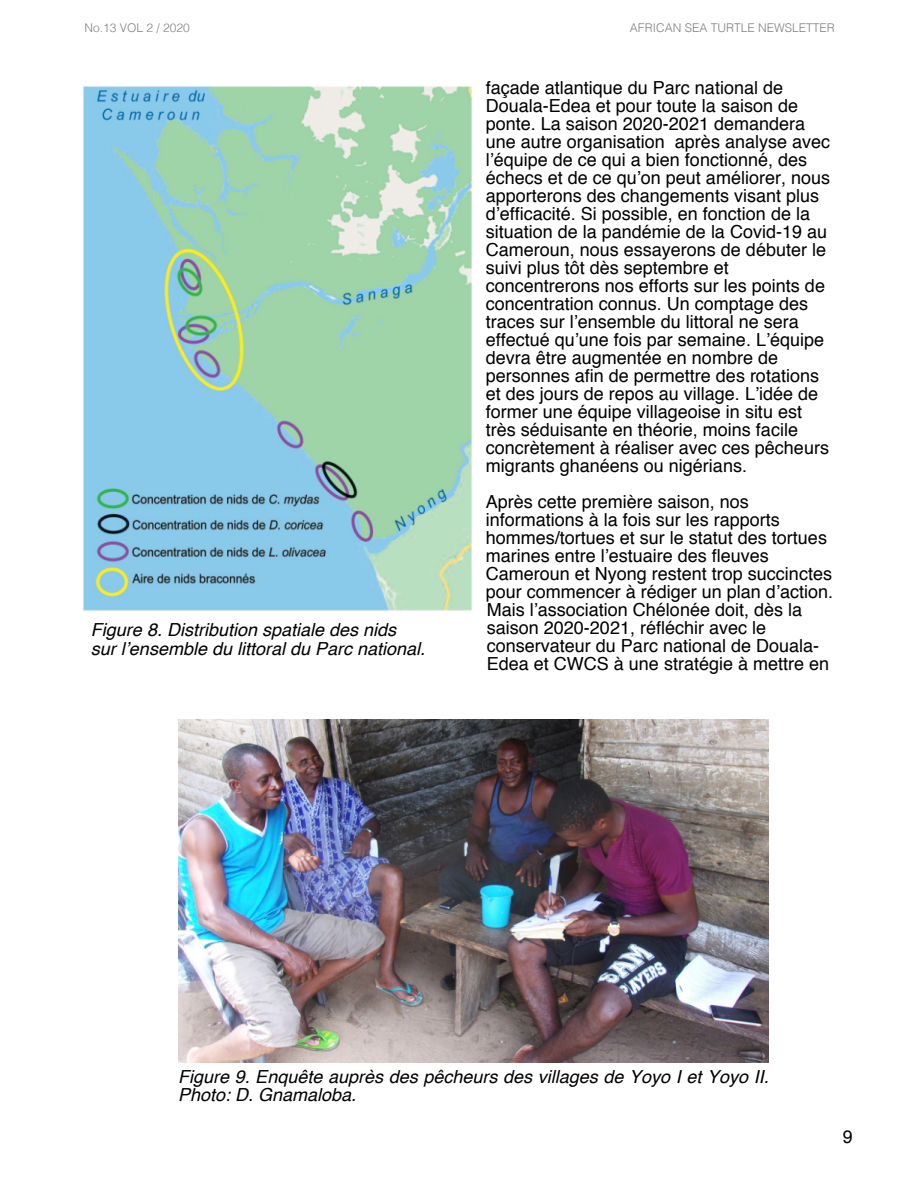
<style>
.page{position:relative;width:918px;height:1188px;background:#fff}
.page>*{position:absolute;margin:0;border:0;box-sizing:border-box;transform-origin:0 0}
.t1{font:18px/18px "Helvetica";color:#000}
.t2{font:italic 18px/18px "Helvetica";color:#000}
.t3{font:300 12px "Helvetica";color:#808080}
</style>
<div class="page">
<img style="left:178px;top:720px;width:591px;height:342px">
<img style="left:83px;top:86px;width:389px;height:525px">
<p class="t3" style="left:84px;top:23px;width:107px">No.13 VOL 2 / 2020</p>
<p class="t3" style="left:630px;top:23px;width:206px">AFRICAN SEA TURTLE NEWSLETTER</p>
<p class="t2" style="left:91px;top:621px;width:336px;line-height:19.5px">Figure 8. Distribution spatiale des nids sur l’ensemble du littoral du Parc national.</p>
<p class="t1" style="left:486px;top:80px;width:346px">façade atlantique du Parc national de Douala-Edea et pour toute la saison de ponte. La saison 2020-2021 demandera une autre organisation après analyse avec l’équipe de ce qui a bien fonctionné, des échecs et de ce qu’on peut améliorer, nous apporterons des changements visant plus d’efficacité. Si possible, en fonction de la situation de la pandémie de la Covid-19 au Cameroun, nous essayerons de débuter le suivi plus tôt dès septembre et concentrerons nos efforts sur les points de concentration connus. Un comptage des traces sur l’ensemble du littoral ne sera effectué qu’une fois par semaine. L’équipe devra être augmentée en nombre de personnes afin de permettre des rotations et des jours de repos au village. L’idée de former une équipe villageoise in situ est très séduisante en théorie, moins facile concrètement à réaliser avec ces pêcheurs migrants ghanéens ou nigérians.</p>
<p class="t1" style="left:486px;top:494px;width:349px">Après cette première saison, nos informations à la fois sur les rapports hommes/tortues et sur le statut des tortues marines entre l’estuaire des fleuves Cameroun et Nyong restent trop succinctes pour commencer à rédiger un plan d’action.<br>Mais l’association Chélonée doit, dès la saison 2020-2021, réfléchir avec le conservateur du Parc national de Douala-Edea et CWCS à une stratégie à mettre en</p>
<p class="t2" style="left:178px;top:1069px;width:592px">Figure 9. Enquête auprès des pêcheurs des villages de Yoyo I et Yoyo II.<br>Photo: D. Gnamaloba.</p>
<p class="t1" style="left:843px;top:1129px;width:12px">9</p>
</div>
